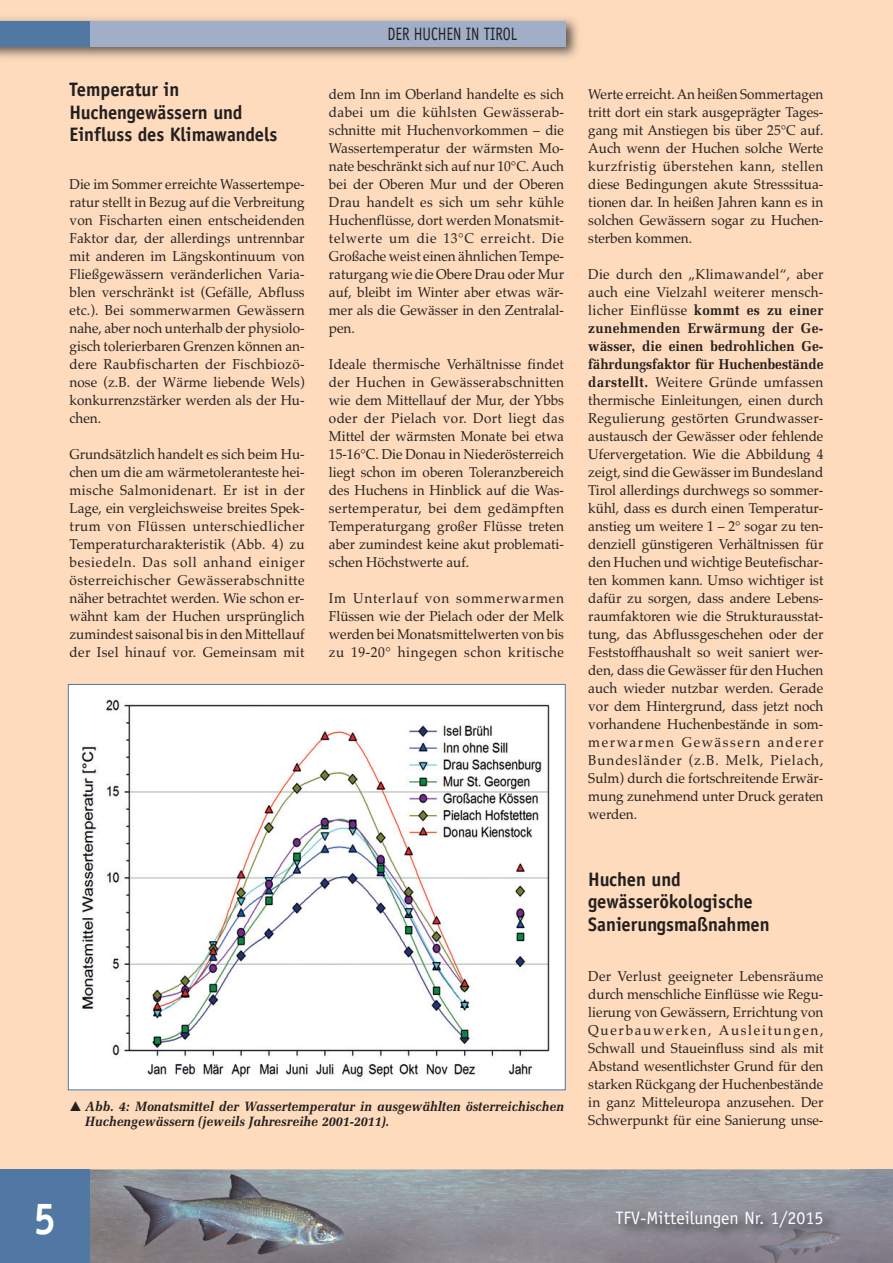
<style>
.page{position:relative;width:893px;height:1263px;background:#fddbbc}
.page>*{position:absolute;margin:0;border:0;box-sizing:border-box;transform-origin:0 0}
.t1{font:700 45px "Officina Sans";color:#fff;scale:.9 1}
.t2{font:700 19.5px/22.5px "Officina Sans";color:#231f20;scale:.95 1}
.t3{font:18px "Officina Sans";color:#fff}
.t4{font:18px "Officina Sans";color:#231f20;scale:.8 1}
.t5{font:14.25px/18px "Palatino";color:#231f20;text-align:justify;scale:.95 1}
.t6{font:700 14.25px/18px "Melior";color:#231f20;text-align:justify;scale:.95 1}
.t7{font:italic 700 13.5px/15px "Melior";color:#231f20;scale:.93 1}
.s1{font-family:"Melior";font-weight:700}
</style>
<div class="page">
<div style="left:0;top:1169px;width:89px;height:94px;background:#5078a2"></div>
<img style="left:89px;top:1169px;width:759px;height:94px">
<img style="left:0;top:18px;width:578px;height:40px">
<div style="left:82px;top:21px;width:484px;height:26px;background:#a0aec7"></div>
<div style="left:0;top:21px;width:89px;height:26px;background:#5078a2"></div>
<img style="left:76px;top:686px;width:488px;height:402px">
<h2 class="t2" style="left:70px;top:80px;width:220px">Temperatur in<br>Huchengewässern und<br>Einfluss des Klimawandels</h2>
<p class="t5" style="left:70px;top:177px;width:249px">Die im Sommer erreichte Wassertempe&shy;ratur stellt in Bezug auf die Verbreitung von Fischarten einen entscheidenden Faktor dar, der allerdings untrennbar mit anderen im Längskontinuum von Fließgewässern veränderlichen Varia&shy;blen verschränkt ist (Gefälle, Abfluss etc.). Bei sommerwarmen Gewässern nahe, aber noch unterhalb der physiolo&shy;gisch tolerierbaren Grenzen können an&shy;dere Raubfischarten der Fischbiozö&shy;nose (z.B. der Wärme liebende Wels) konkurrenzstärker werden als der Hu&shy;chen.</p>
<p class="t5" style="left:70px;top:447px;width:249px">Grundsätzlich handelt es sich beim Hu&shy;chen um die am wärmetoleranteste hei&shy;mische Salmonidenart. Er ist in der Lage, ein vergleichsweise breites Spek&shy;trum von Flüssen unterschiedlicher Temperaturcharakteristik (Abb. 4) zu besiedeln. Das soll anhand einiger österreichischer Gewässerabschnitte näher betrachtet werden. Wie schon er&shy;wähnt kam der Huchen ursprünglich zumindest saisonal bis in den Mittellauf der Isel hinauf vor. Gemeinsam mit</p>
<p class="t4" style="left:387px;top:27px;width:164px">DER HUCHEN IN TIROL</p>
<p class="t5" style="left:329px;top:86px;width:249px">dem Inn im Oberland handelte es sich dabei um die kühlsten Gewässerab&shy;schnitte mit Huchenvorkommen – die Wassertemperatur der wärmsten Mo&shy;nate beschränkt sich auf nur 10°C. Auch bei der Oberen Mur und der Oberen Drau handelt es sich um sehr kühle Huchenflüsse, dort werden Monatsmit&shy;telwerte um die 13°C erreicht. Die Großache weist einen ähnlichen Tempe&shy;raturgang wie die Obere Drau oder Mur auf, bleibt im Winter aber etwas wär&shy;mer als die Gewässer in den Zentralal&shy;pen.</p>
<p class="t5" style="left:329px;top:357px;width:249px">Ideale thermische Verhältnisse findet der Huchen in Gewässerabschnitten wie dem Mittellauf der Mur, der Ybbs oder der Pielach vor. Dort liegt das Mittel der wärmsten Monate bei etwa 15-16°C. Die Donau in Niederösterreich liegt schon im oberen Toleranzbereich des Huchens in Hinblick auf die Was&shy;sertemperatur, bei dem gedämpften Temperaturgang großer Flüsse treten aber zumindest keine akut problemati&shy;schen Höchstwerte auf.</p>
<p class="t5" style="left:329px;top:591px;width:249px">Im Unterlauf von sommerwarmen Flüssen wie der Pielach oder der Melk werden bei Monatsmittelwerten von bis zu 19-20° hingegen schon kritische</p>
<p class="t7" style="left:85px;top:1100px;width:516px">Abb. 4: Monatsmittel der Wassertemperatur in ausgewählten österreichischen<br>Huchengewässern (jeweils Jahresreihe 2001-2011).</p>
<p class="t5" style="left:588px;top:86px;width:249px">Werte erreicht. An heißen Sommertagen tritt dort ein stark ausgeprägter Tages&shy;gang mit Anstiegen bis über 25°C auf.<br>Auch wenn der Huchen solche Werte kurzfristig überstehen kann, stellen diese Bedingungen akute Stresssitua&shy;tionen dar. In heißen Jahren kann es in solchen Gewässern sogar zu Huchen&shy;sterben kommen.</p>
<p class="t5" style="left:588px;top:267px;width:249px">Die durch den „Klimawandel“, aber auch eine Vielzahl weiterer mensch&shy;licher Einflüsse <span class="s1">kommt es zu einer</span></p>
<p class="t6" style="left:588px;top:320px;width:249px">zunehmenden Erwärmung der Ge&shy;wässer, die einen bedrohlichen Ge&shy;fährdungsfaktor für Huchenbestände</p>
<p class="t5" style="left:588px;top:375px;width:249px"><span class="s1">darstellt.</span> Weitere Gründe umfassen thermische Einleitungen, einen durch Regulierung gestörten Grundwasser&shy;austausch der Gewässer oder fehlende Ufervergetation. Wie die Abbildung 4 zeigt, sind die Gewässer im Bundesland Tirol allerdings durchwegs so sommer&shy;kühl, dass es durch einen Temperatur&shy;anstieg um weitere 1 – 2° sogar zu ten&shy;denziell günstigeren Verhältnissen für den Huchen und wichtige Beutefischar&shy;ten kommen kann. Umso wichtiger ist dafür zu sorgen, dass andere Lebens&shy;raumfaktoren wie die Strukturausstat&shy;tung, das Abflussgeschehen oder der Feststoffhaushalt so weit saniert wer&shy;den, dass die Gewässer für den Huchen auch wieder nutzbar werden. Gerade vor dem Hintergrund, dass jetzt noch vorhandene Huchenbestände in som&shy;merwarmen Gewässern anderer Bundesländer (z.B. Melk, Pielach, Sulm) durch die fortschreitende Erwär&shy;mung zunehmend unter Druck geraten werden.</p>
<h2 class="t2" style="left:588px;top:870px;width:193px">Huchen und gewässerökologische<br>Sanierungsmaßnahmen</h2>
<p class="t5" style="left:588px;top:969px;width:249px">Der Verlust geeigneter Lebensräume durch menschliche Einflüsse wie Regu&shy;lierung von Gewässern, Errichtung von Querbauwerken, Ausleitungen, Schwall und Staueinfluss sind als mit Abstand wesentlichster Grund für den starken Rückgang der Huchenbestände in ganz Mitteleuropa anzusehen. Der Schwerpunkt für eine Sanierung unse-</p>
<h1 class="t1" style="left:33px;top:1202px;width:27px">5</h1>
<p class="t3" style="left:616px;top:1211px;width:209px">TFV-Mitteilungen Nr. 1/2015</p>
</div>
